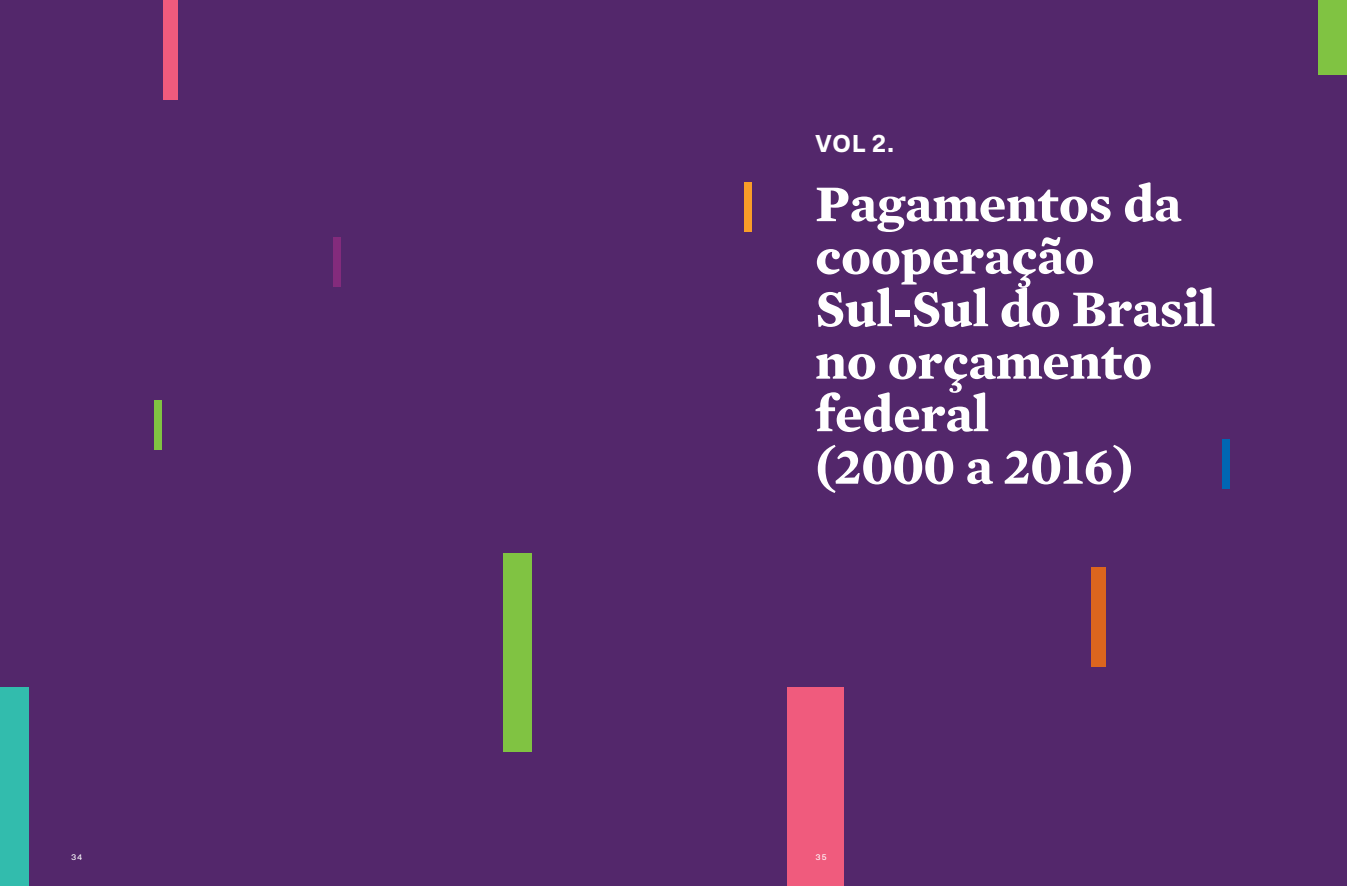
<style>
.page{position:relative;width:1347px;height:886px;background:#fff}
.page>*{position:absolute;margin:0;border:0;box-sizing:border-box;transform-origin:0 0}
.t1{font:700 52.5px/52.5px "Mercury Text G2";color:#fff}
.t2{font:700 30.5px "Nitti Grotesk";color:#fff}
.t3{font:10px "Nitti Basic";color:#fff}
</style>
<div class="page">
<div style="left:0;top:1px;width:1346px;height:885px;background:#53276b"></div>
<div style="left:787px;top:687px;width:56px;height:199px;background:#f05b7d"></div>
<div style="left:503px;top:553px;width:28px;height:198px;background:#80c342"></div>
<div style="left:1318px;top:1px;width:28px;height:73px;background:#80c342"></div>
<div style="left:0;top:687px;width:28px;height:199px;background:#32bcad"></div>
<div style="left:163px;top:1px;width:14px;height:98px;background:#f05b7d"></div>
<div style="left:1091px;top:567px;width:15px;height:99px;background:#dc651e"></div>
<div style="left:333px;top:237px;width:7px;height:50px;background:#832b7c"></div>
<div style="left:1222px;top:439px;width:8px;height:50px;background:#0066b3"></div>
<div style="left:154px;top:400px;width:7px;height:50px;background:#80c342"></div>
<div style="left:744px;top:182px;width:7px;height:50px;background:#f99d28"></div>
<p class="t2" style="left:815px;top:126px;width:82px">VOL 2.</p>
<p class="t1" style="left:815px;top:177px;width:401px">Pagamentos da cooperação<br>Sul-Sul do Brasil no orçamento federal<br>(2000 a 2016)</p>
<p class="t3" style="left:71px;top:851px;width:14px">34</p>
<p class="t3" style="left:815px;top:851px;width:13px">35</p>
</div>
